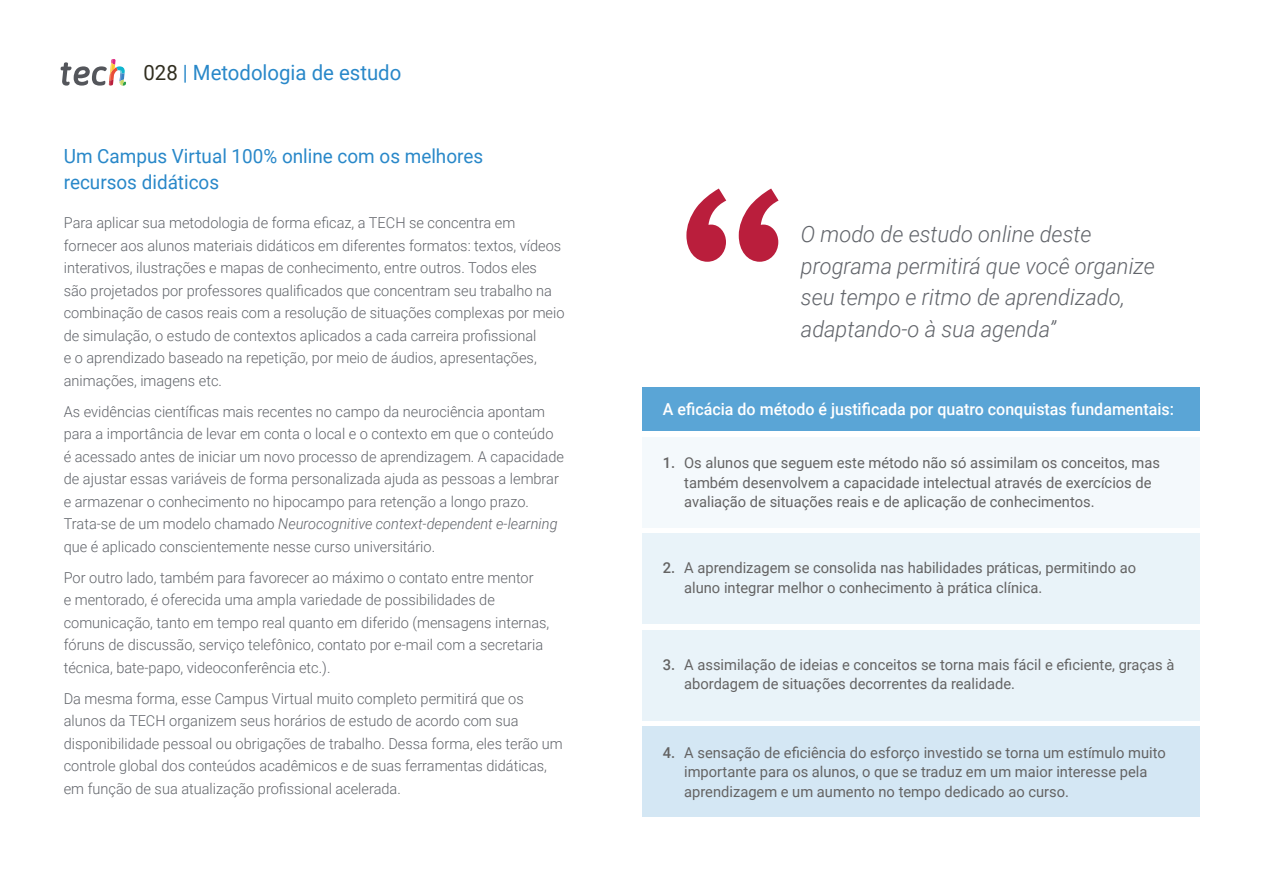
<style>
.page{position:relative;width:1263px;height:893px;background:#fff}
.page>*{position:absolute;margin:0;border:0;box-sizing:border-box;transform-origin:0 0}
.t1{font:italic 300 22.5px/31.5px "Roboto";color:#61646a}
.t2{font:21px "Roboto";color:#2988c9}
.t3{font:19.5px/25.5px "Roboto";color:#2988c9}
.t4{font:500 16.5px "Roboto";color:#fff}
.t5{font:300 15px/22.5px "Roboto";color:#61646a}
.t6{font:15px/19.5px "Roboto";color:#646363}
.s1{color:#312e20}
.s2{font-style:italic}
.s3{font-weight:500}
</style>
<div class="page">
<svg style="left:61px;top:59px;width:65px;height:27px"></svg>
<svg style="left:686px;top:189px;width:92px;height:73px"></svg>
<div style="left:642px;top:387px;width:557px;height:44px;background:#5aa5d6"></div>
<div style="left:642px;top:726px;width:557px;height:90px;background:#d4e7f4"></div>
<div style="left:642px;top:630px;width:557px;height:90px;background:#e9f3f9"></div>
<div style="left:642px;top:534px;width:557px;height:90px;background:#e9f3f9"></div>
<div style="left:642px;top:437px;width:557px;height:90px;background:#f4f9fc"></div>
<h2 class="t2" style="left:144px;top:57px;width:259px"><span class="s1">028</span> | Metodologia de estudo</h2>
<h3 class="t3" style="left:64px;top:143px;width:421px">Um Campus Virtual 100% online com os melhores recursos didáticos</h3>
<p class="t5" style="left:64px;top:211px;width:502px">Para aplicar sua metodologia de forma eficaz, a TECH se concentra em fornecer aos alunos materiais didáticos em diferentes formatos: textos, vídeos interativos, ilustrações e mapas de conhecimento, entre outros. Todos eles<br>são projetados por professores qualificados que concentram seu trabalho na combinação de casos reais com a resolução de situações complexas por meio de simulação, o estudo de contextos aplicados a cada carreira profissional<br>e o aprendizado baseado na repetição, por meio de áudios, apresentações, animações, imagens etc.</p>
<p class="t5" style="left:64px;top:400px;width:502px">As evidências científicas mais recentes no campo da neurociência apontam para a importância de levar em conta o local e o contexto em que o conteúdo é acessado antes de iniciar um novo processo de aprendizagem. A capacidade de ajustar essas variáveis de forma personalizada ajuda as pessoas a lembrar e armazenar o conhecimento no hipocampo para retenção a longo prazo.<br>Trata-se de um modelo chamado <span class="s2">Neurocognitive context-dependent e-learning </span>que é aplicado conscientemente nesse curso universitário.</p>
<p class="t5" style="left:64px;top:566px;width:487px">Por outro lado, também para favorecer ao máximo o contato entre mentor<br>e mentorado, é oferecida uma ampla variedade de possibilidades de comunicação, tanto em tempo real quanto em diferido (mensagens internas, fóruns de discussão, serviço telefônico, contato por e-mail com a secretaria técnica, bate-papo, videoconferência etc.).</p>
<p class="t5" style="left:64px;top:687px;width:500px">Da mesma forma, esse Campus Virtual muito completo permitirá que os alunos da TECH organizem seus horários de estudo de acordo com sua disponibilidade pessoal ou obrigações de trabalho. Dessa forma, eles terão um controle global dos conteúdos acadêmicos e de suas ferramentas didáticas, em função de sua atualização profissional acelerada.</p>
<h1 class="t1" style="left:801px;top:217px;width:355px">O modo de estudo online deste programa permitirá que você organize seu tempo e ritmo de aprendizado, adaptando-o à sua agenda”</h1>
<p class="t4" style="left:663px;top:398px;width:512px">A eficácia do método é justificada por quatro conquistas fundamentais:</p>
<p class="t6" style="left:684px;top:452px;width:477px;text-indent:-21px"><span class="s3">1.</span> Os alunos que seguem este método não só assimilam os conceitos, mas também desenvolvem a capacidade intelectual através de exercícios de avaliação de situações reais e de aplicação de conhecimentos.</p>
<p class="t6" style="left:684px;top:558px;width:453px;text-indent:-21px"><span class="s3">2.</span> A aprendizagem se consolida nas habilidades práticas, permitindo ao aluno integrar melhor o conhecimento à prática clínica.</p>
<p class="t6" style="left:684px;top:654px;width:492px;text-indent:-21px"><span class="s3">3.</span> A assimilação de ideias e conceitos se torna mais fácil e eficiente, graças à abordagem de situações decorrentes da realidade.</p>
<p class="t6" style="left:684px;top:742px;width:483px;text-indent:-21px"><span class="s3">4.</span> A sensação de eficiência do esforço investido se torna um estímulo muito importante para os alunos, o que se traduz em um maior interesse pela aprendizagem e um aumento no tempo dedicado ao curso.</p>
</div>
